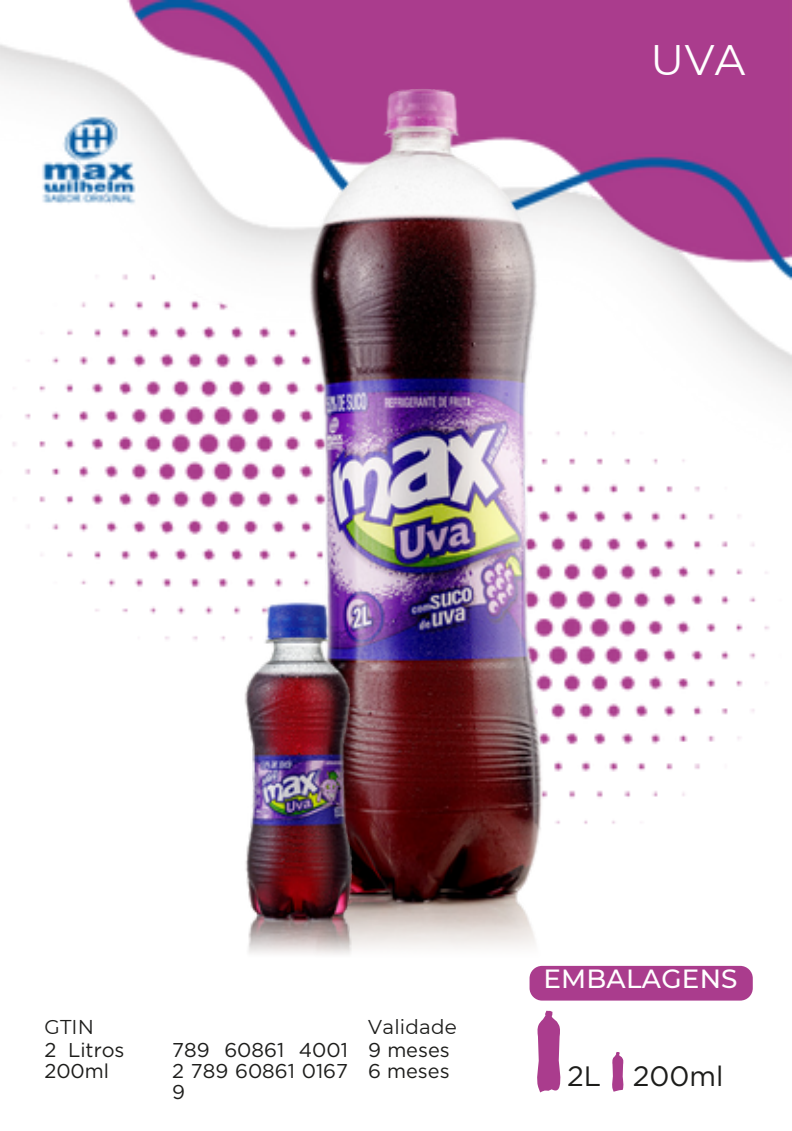
<style>
.page{position:relative;width:792px;height:1131px;background:#fff}
.page>*{position:absolute;margin:0;border:0;box-sizing:border-box;transform-origin:0 0}
.t1{font:42.4px "Montserrat";color:#fff}
.t2{font:28px "Gotham";color:#1d1d1b}
.t3{font:500 26.4px "Montserrat";letter-spacing:.01em;color:#fff}
.t4{font:20px/20.8px "Gotham";color:#1d1d1b}
.t5{font:20px "Montserrat";letter-spacing:.01em;color:#1d1d1b}
</style>
<div class="page">
<img style="left:0;top:0;width:792px;height:824px">
<img style="left:260px;top:58px;width:324px;height:915px">
<img style="left:209px;top:578px;width:168px;height:393px">
<div style="left:530px;top:966px;width:223px;height:35px;background:#aa3c8d;border-radius:13px"></div>
<svg style="left:537px;top:1011px;width:23px;height:81px;background:#b75b9f"></svg>
<svg style="left:612px;top:1052px;width:12px;height:40px"></svg>
<h3 class="t1" style="left:651px;top:34px;width:96px">UVA</h3>
<p class="t5" style="left:44px;top:1014px;width:51px">GTIN</p>
<h1 class="t5" style="left:368px;top:1014px;width:90px">Validade</h1>
<p class="t4" style="left:44px;top:1040px;width:82px">2 Litros<br>200ml</p>
<p class="t4" style="left:172px;top:1040px;width:177px;text-align:justify">789 60861 4001<br>2 789 60861 0167<br>9</p>
<h2 class="t4" style="left:368px;top:1040px;width:83px">9 meses<br>6 meses</h2>
<h4 class="t3" style="left:543px;top:962px;width:196px">EMBALAGENS</h4>
<h5 class="t2" style="left:567px;top:1059px;width:35px">2L</h5>
<p class="t2" style="left:633px;top:1059px;width:92px">200ml</p>
</div>
